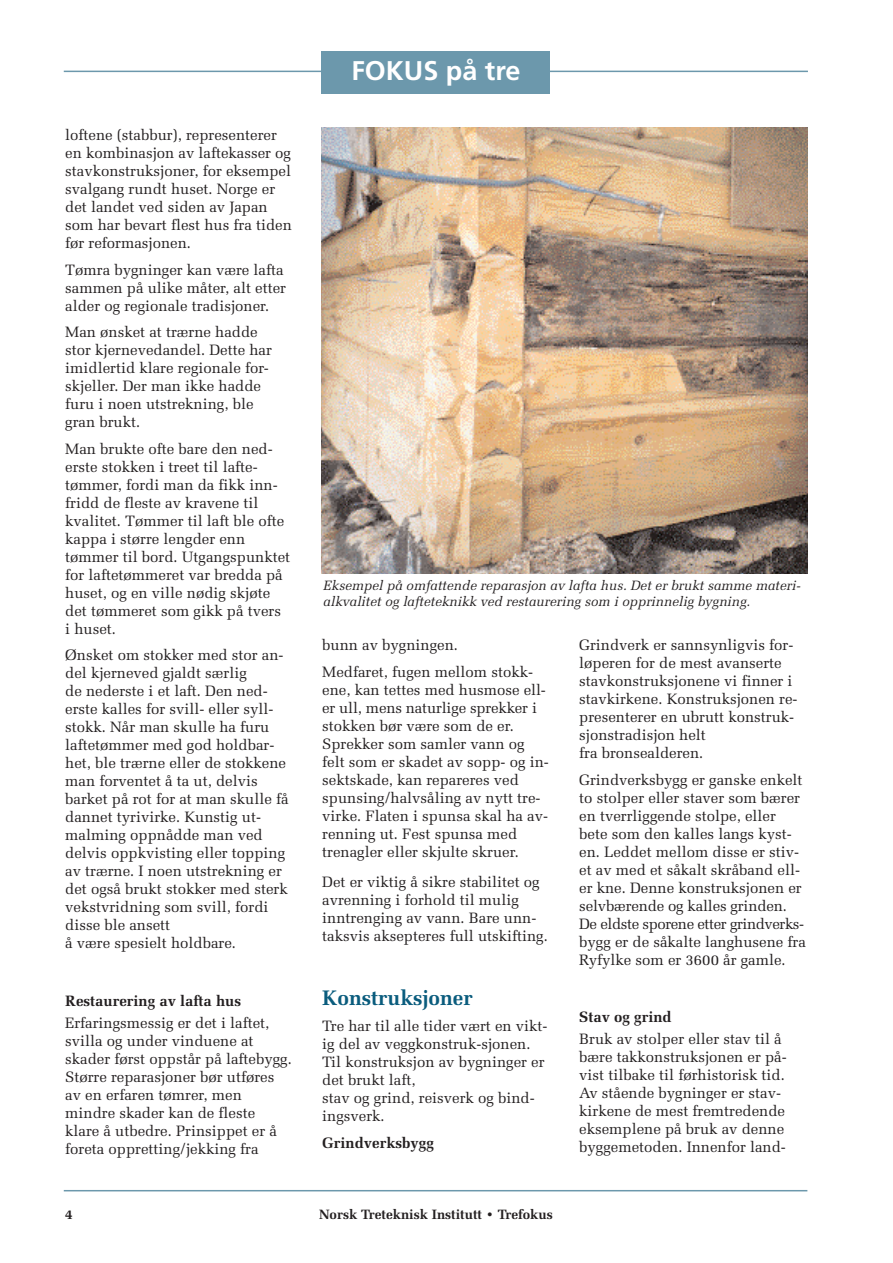
<style>
.page{position:relative;width:893px;height:1263px;background:#fff}
.page>*{position:absolute;margin:0;border:0;box-sizing:border-box;transform-origin:0 0}
.t1{font:700 27px "Frutiger";color:#fff}
.t2{font:700 21px "Melior";color:#0a5c7d}
.t3{font:15px/18px "Melior";color:#231f20}
.t4{font:700 15px "Melior";color:#231f20}
.t5{font:italic 13.5px/16.5px "Melior";color:#231f20}
.t6{font:700 13.5px "Melior";color:#231f20}
</style>
<div class="page">
<hr style="left:64px;top:1190px;width:743px;height:1px;background:#6c98ac">
<hr style="left:64px;top:71px;width:744px;height:1px;background:#6c98ac">
<div style="left:322px;top:51px;width:228px;height:43px;background:#6c98ac"></div>
<img style="left:322px;top:128px;width:486px;height:445px">
<p class="t3" style="left:65px;top:126px;width:228px">loftene (stabbur), representerer en kombinasjon av laftekasser og stavkonstruksjoner, for eksempel svalgang rundt huset. Norge er det landet ved siden av Japan som har bevart flest hus fra tiden før reformasjonen.</p>
<p class="t3" style="left:65px;top:261px;width:222px">Tømra bygninger kan være lafta sammen på ulike måter, alt etter alder og regionale tradisjoner.</p>
<p class="t3" style="left:65px;top:323px;width:208px">Man ønsket at trærne hadde stor kjernevedandel. Dette har imidlertid klare regionale for&shy;skjeller. Der man ikke hadde furu i noen utstrekning, ble gran brukt.</p>
<p class="t3" style="left:65px;top:440px;width:226px">Man brukte ofte bare den ned&shy;erste stokken i treet til lafte&shy;tømmer, fordi man da fikk inn&shy;fridd de fleste av kravene til kvalitet. Tømmer til laft ble ofte kappa i større lengder enn tømmer til bord. Utgangspunktet for laftetømmeret var bredda på huset, og en ville nødig skjøte det tømmeret som gikk på tvers<br>i huset.</p>
<p class="t3" style="left:65px;top:646px;width:225px">Ønsket om stokker med stor an&shy;del kjerneved gjaldt særlig<br>de nederste i et laft. Den ned&shy;erste kalles for svill- eller syll&shy;stokk. Når man skulle ha furu laftetømmer med god holdbar&shy;het, ble trærne eller de stokkene man forventet å ta ut, delvis barket på rot for at man skulle få dannet tyrivirke. Kunstig ut&shy;malming oppnådde man ved delvis oppkvisting eller topping av trærne. I noen utstrekning er det også brukt stokker med sterk vekstvridning som svill, fordi disse ble ansett<br>å være spesielt holdbare.</p>
<p class="t4" style="left:65px;top:992px;width:177px">Restaurering av lafta hus</p>
<p class="t3" style="left:65px;top:1014px;width:228px">Erfaringsmessig er det i laftet, svilla og under vinduene at skader først oppstår på laftebygg.<br>Større reparasjoner bør utføres av en erfaren tømrer, men mindre skader kan de fleste klare å utbedre. Prinsippet er å foreta oppretting/jekking fra</p>
<h1 class="t1" style="left:351px;top:59px;width:171px">FOKUS på tre</h1>
<p class="t5" style="left:323px;top:577px;width:479px">Eksempel på omfattende reparasjon av lafta hus. Det er brukt samme materi&shy;alkvalitet og lafteteknikk ved restaurering som i opprinnelig bygning.</p>
<p class="t3" style="left:322px;top:632px;width:212px;line-height:26.5px">bunn av bygningen.<br>Medfaret, fugen mellom stokk-</p>
<p class="t3" style="left:322px;top:680px;width:228px">ene, kan tettes med husmose ell&shy;er ull, mens naturlige sprekker i stokken bør være som de er.<br>Sprekker som samler vann og felt som er skadet av sopp- og in&shy;sektskade, kan repareres ved spunsing/halvsåling av nytt tre&shy;virke. Flaten i spunsa skal ha av&shy;renning ut. Fest spunsa med trenagler eller skjulte skruer.</p>
<p class="t3" style="left:322px;top:873px;width:227px">Det er viktig å sikre stabilitet og avrenning i forhold til mulig inntrenging av vann. Bare unn&shy;taksvis aksepteres full utskifting.</p>
<h2 class="t2" style="left:322px;top:985px;width:152px">Konstruksjoner</h2>
<p class="t3" style="left:322px;top:1017px;width:227px">Tre har til alle tider vært en vikt&shy;ig del av veggkonstruk-sjonen.<br>Til konstruksjon av bygninger er det brukt laft,<br>stav og grind, reisverk og bind&shy;ingsverk.</p>
<p class="t4" style="left:322px;top:1134px;width:113px">Grindverksbygg</p>
<p class="t3" style="left:579px;top:636px;width:220px">Grindverk er sannsynligvis for&shy;løperen for de mest avanserte stavkonstruksjonene vi finner i stavkirkene. Konstruksjonen re&shy;presenterer en ubrutt konstruk&shy;sjonstradisjon helt<br>fra bronsealderen.</p>
<p class="t3" style="left:579px;top:770px;width:228px">Grindverksbygg er ganske enkelt to stolper eller staver som bærer en tverrliggende stolpe, eller bete som den kalles langs kyst&shy;en. Leddet mellom disse er stiv&shy;et av med et såkalt skråband ell&shy;er kne. Denne konstruksjonen er selvbærende og kalles grinden.<br>De eldste sporene etter grindverks&shy;bygg er de såkalte langhusene fra<br>Ryfylke som er 3600 år gamle.</p>
<p class="t4" style="left:579px;top:1008px;width:94px">Stav og grind</p>
<p class="t3" style="left:579px;top:1030px;width:209px">Bruk av stolper eller stav til å bære takkonstruksjonen er på&shy;vist tilbake til førhistorisk tid.<br>Av stående bygninger er stav&shy;kirkene de mest fremtredende eksemplene på bruk av denne byggemetoden. Innenfor land-</p>
<p class="t6" style="left:65px;top:1207px;width:9px">4</p>
<p class="t6" style="left:319px;top:1207px;width:235px">Norsk Treteknisk Institutt • Trefokus</p>
</div>
